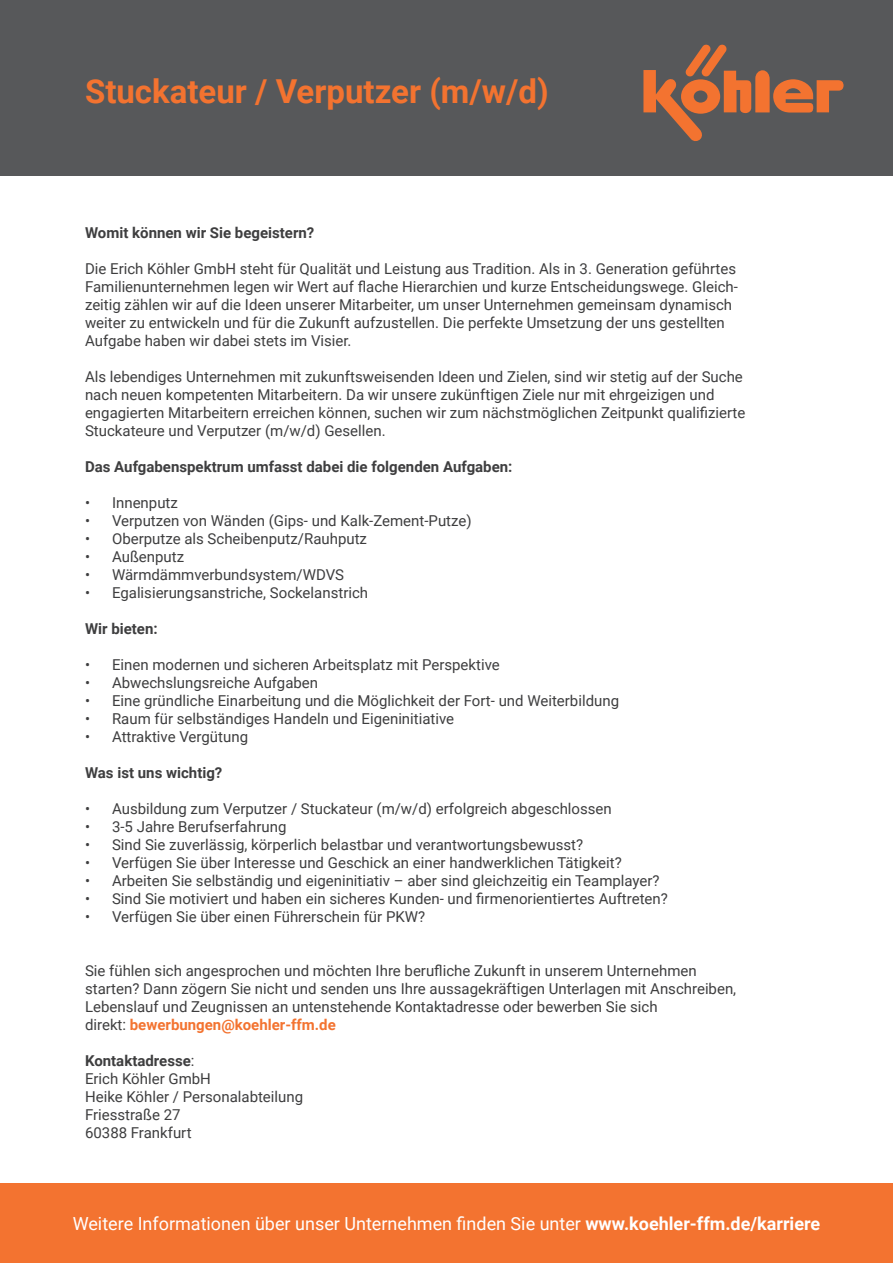
<style>
.page{position:relative;width:893px;height:1263px;background:#fff}
.page>*{position:absolute;margin:0;border:0;box-sizing:border-box;transform-origin:0 0}
.t1{font:700 33px "Roboto";color:#f37330}
.t2{font:18px "Roboto";color:#fff}
.t3{font:15px/18px "Roboto";color:#3e3e3f}
.t4{font:700 15px "Roboto";color:#3e3e3f}
.s1{font-weight:700;color:#f37330}
.s2{font-weight:700}
</style>
<div class="page">
<div style="left:0;top:0;width:893px;height:175px;background:#57585a"></div>
<svg style="left:643px;top:45px;width:201px;height:96px"></svg>
<div style="left:0;top:1183px;width:893px;height:80px;background:#f37330"></div>
<h1 class="t1" style="left:85px;top:69px;width:465px">Stuckateur / Verputzer (m/w/d)</h1>
<p class="t4" style="left:85px;top:222px;width:231px">Womit können wir Sie begeistern?</p>
<p class="t3" style="left:85px;top:259px;width:654px">Die Erich Köhler GmbH steht für Qualität und Leistung aus Tradition. Als in 3. Generation geführtes Familienunternehmen legen wir Wert auf flache Hierarchien und kurze Entscheidungswege. Gleich&shy;zeitig zählen wir auf die Ideen unserer Mitarbeiter, um unser Unternehmen gemeinsam dynamisch weiter zu entwickeln und für die Zukunft aufzustellen. Die perfekte Umsetzung der uns gestellten Aufgabe haben wir dabei stets im Visier.</p>
<p class="t3" style="left:85px;top:367px;width:662px">Als lebendiges Unternehmen mit zukunftsweisenden Ideen und Zielen, sind wir stetig auf der Suche nach neuen kompetenten Mitarbeitern. Da wir unsere zukünftigen Ziele nur mit ehrgeizigen und engagierten Mitarbeitern erreichen können, suchen wir zum nächstmöglichen Zeitpunkt qualifizierte Stuckateure und Verputzer (m/w/d) Gesellen.</p>
<p class="t4" style="left:85px;top:456px;width:429px">Das Aufgabenspektrum umfasst dabei die folgenden Aufgaben:</p>
<p class="t3" style="left:85px;top:493px;width:94px">• Innenputz</p>
<p class="t3" style="left:85px;top:511px;width:388px">• Verputzen von Wänden (Gips- und Kalk-Zement-Putze)</p>
<p class="t3" style="left:85px;top:529px;width:283px">• Oberputze als Scheibenputz/Rauhputz</p>
<p class="t3" style="left:85px;top:547px;width:101px">• Außenputz</p>
<p class="t3" style="left:85px;top:565px;width:261px">• Wärmdämmverbundsystem/WDVS</p>
<p class="t3" style="left:85px;top:583px;width:285px">• Egalisierungsanstriche, Sockelanstrich</p>
<p class="t4" style="left:85px;top:618px;width:74px">Wir bieten:</p>
<p class="t3" style="left:85px;top:655px;width:416px">• Einen modernen und sicheren Arbeitsplatz mit Perspektive</p>
<p class="t3" style="left:85px;top:673px;width:235px">• Abwechslungsreiche Aufgaben</p>
<p class="t3" style="left:85px;top:691px;width:536px">• Eine gründliche Einarbeitung und die Möglichkeit der Fort- und Weiterbildung</p>
<p class="t3" style="left:85px;top:709px;width:371px">• Raum für selbständiges Handeln und Eigeninitiative</p>
<p class="t3" style="left:85px;top:727px;width:165px">• Attraktive Vergütung</p>
<p class="t4" style="left:85px;top:762px;width:139px">Was ist uns wichtig?</p>
<p class="t3" style="left:85px;top:799px;width:528px">• Ausbildung zum Verputzer / Stuckateur (m/w/d) erfolgreich abgeschlossen</p>
<p class="t3" style="left:85px;top:817px;width:203px">• 3-5 Jahre Berufserfahrung</p>
<p class="t3" style="left:85px;top:835px;width:500px">• Sind Sie zuverlässig, körperlich belastbar und verantwortungsbewusst?</p>
<p class="t3" style="left:85px;top:853px;width:538px">• Verfügen Sie über Interesse und Geschick an einer handwerklichen Tätigkeit?</p>
<p class="t3" style="left:85px;top:871px;width:576px">• Arbeiten Sie selbständig und eigeninitiativ – aber sind gleichzeitig ein Teamplayer?</p>
<p class="t3" style="left:85px;top:889px;width:584px">• Sind Sie motiviert und haben ein sicheres Kunden- und firmenorientiertes Auftreten?</p>
<p class="t3" style="left:85px;top:907px;width:342px">• Verfügen Sie über einen Führerschein für PKW?</p>
<p class="t3" style="left:85px;top:961px;width:653px">Sie fühlen sich angesprochen und möchten Ihre berufliche Zukunft in unserem Unternehmen starten? Dann zögern Sie nicht und senden uns Ihre aussagekräftigen Unterlagen mit Anschreiben, Lebenslauf und Zeugnissen an untenstehende Kontaktadresse oder bewerben Sie sich<br>direkt: <span class="s1">bewerbungen@koehler-ffm.de</span></p>
<p class="t3" style="left:85px;top:1051px;width:220px"><span class="s2">Kontaktadresse</span>:<br>Erich Köhler GmbH<br>Heike Köhler / Personalabteilung<br>Friesstraße 27<br>60388 Frankfurt</p>
<p class="t2" style="left:73px;top:1211px;width:749px">Weitere Informationen über unser Unternehmen finden Sie unter <span class="s2">www.koehler-ffm.de/karriere</span></p>
</div>
